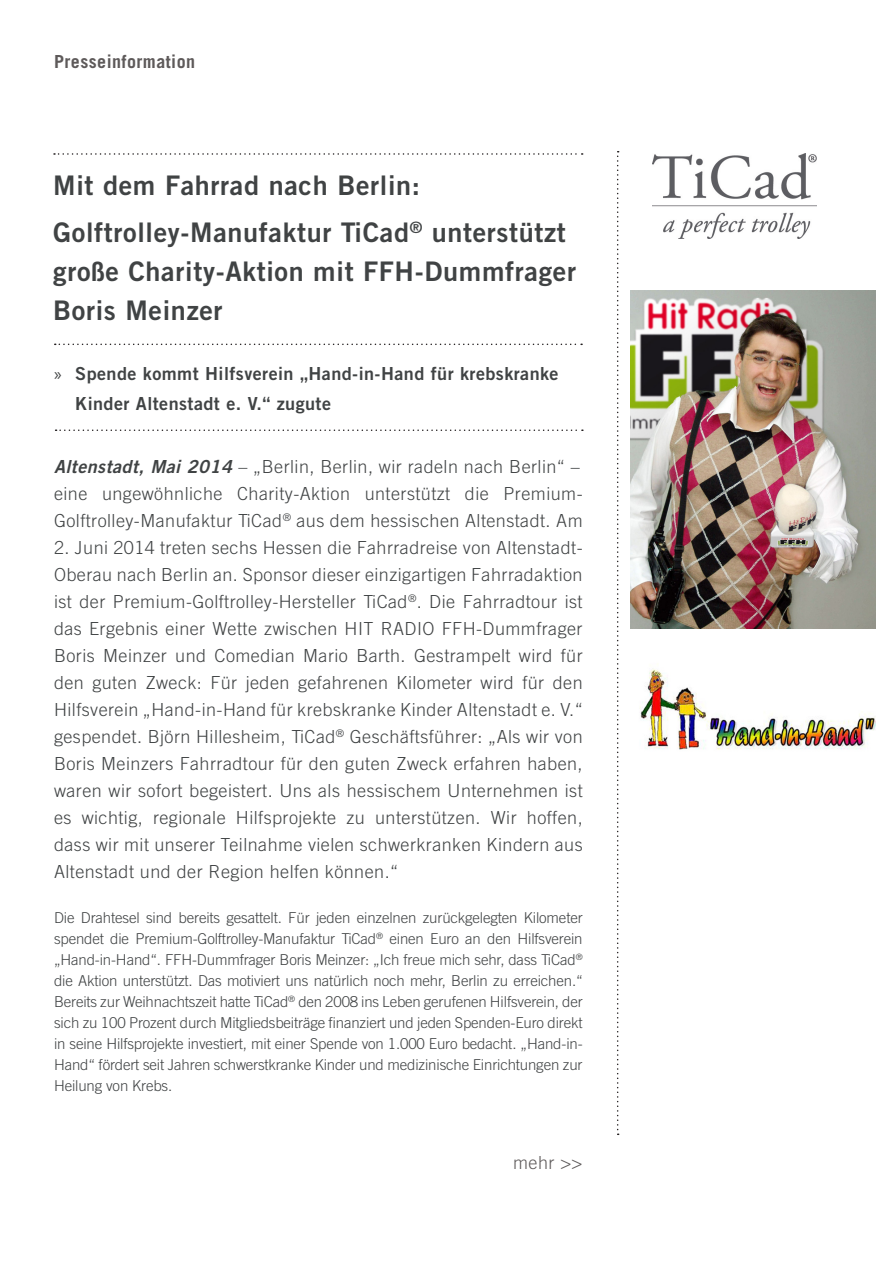
<style>
.page{position:relative;width:893px;height:1263px;background:#fff}
.page>*{position:absolute;margin:0;border:0;box-sizing:border-box;transform-origin:0 0}
.Liste{font:27px/39px "Trade Gothic LT Bold Two";letter-spacing:.025em;color:#404344}
.t1{font:300 18px/27px "Trade Gothic LT";letter-spacing:.025em;color:#404344}
.t2{font:18px/30px "Trade Gothic LT Bold Two";letter-spacing:.025em;color:#404344}
.t3{font:700 18px "Trade Gothic LT";letter-spacing:.025em;color:#5e5a5a}
.t4{font:300 18px "Trade Gothic LT";color:#5e5a5a}
.t5{font:300 15px/21px "Trade Gothic LT";letter-spacing:-.01em;color:#404344;text-align:justify}
.s1{font-family:"Myriad Pro"}
.s2{font-family:"Trade Gothic LT Bold Two";font-weight:400;font-style:italic}
</style>
<div class="page">
<svg style="left:54px;top:153px;width:529px;height:2px"></svg>
<svg style="left:55px;top:344px;width:527px;height:1px"></svg>
<svg style="left:617px;top:151px;width:2px;height:984px"></svg>
<img style="left:631px;top:290px;width:244px;height:339px">
<img style="left:653px;top:153px;width:164px;height:86px">
<img style="left:640px;top:669px;width:235px;height:81px">
<svg style="left:56px;top:429px;width:527px;height:2px"></svg>
<p class="t3" style="left:54px;top:50px;width:143px">Presseinformation</p>
<p class="Liste" style="left:53px;top:165px;width:368px">Mit dem Fahrrad nach Berlin:</p>
<p class="Liste" style="left:53px;top:213px;width:524px">Golftrolley-Manufaktur TiCad<sup>®</sup> unterstützt große Charity-Aktion mit FFH-Dummfrager<br>Boris Meinzer</p>
<p class="t2" style="left:75px;top:359px;width:485px;text-indent:-21px"><span class="s1">»</span> Spende kommt Hilfsverein „Hand-in-Hand für krebskranke<br>Kinder Altenstadt e. V.“ zugute</p>
<p class="t1" style="left:54px;top:453px;width:527px"><span class="s2">Altenstadt, Mai 2014</span> – „Berlin, Berlin, wir radeln nach Berlin“ –</p>
<p class="t1" style="left:54px;top:480px;width:530px">eine ungewöhnliche Charity-Aktion unterstützt die Premium-<br>Golftrolley-Manufaktur TiCad<sup>®</sup> aus dem hessischen Altenstadt. Am</p>
<p class="t1" style="left:54px;top:534px;width:530px;text-align:justify">2. Juni 2014 treten sechs Hessen die Fahrradreise von Altenstadt-Oberau nach Berlin an. Sponsor dieser einzigartigen Fahrradaktion ist der Premium-Golftrolley-Hersteller TiCad<sup>®</sup>. Die Fahrradtour ist das Ergebnis einer Wette zwischen HIT RADIO FFH-Dummfrager Boris Meinzer und Comedian Mario Barth. Gestrampelt wird für den guten Zweck: Für jeden gefahrenen Kilometer wird für den Hilfsverein „Hand-in-Hand für krebskranke Kinder Altenstadt e. V.“ gespendet. Björn Hillesheim, TiCad<sup>®</sup> Geschäftsführer: „Als wir von Boris Meinzers Fahrradtour für den guten Zweck erfahren haben, waren wir sofort begeistert. Uns als hessischem Unternehmen ist es wichtig, regionale Hilfsprojekte zu unterstützen. Wir hoffen, dass wir mit unserer Teilnahme vielen schwerkranken Kindern aus Altenstadt und der Region helfen können.“</p>
<p class="t5" style="left:54px;top:906px;width:530px">Die Drahtesel sind bereits gesattelt. Für jeden einzelnen zurückgelegten Kilometer spendet die Premium-Golftrolley-Manufaktur TiCad<sup>®</sup> einen Euro an den Hilfsverein „Hand-in-Hand“. FFH-Dummfrager Boris Meinzer: „Ich freue mich sehr, dass TiCad<sup>® </sup>die Aktion unterstützt. Das motiviert uns natürlich noch mehr, Berlin zu erreichen.“ Bereits zur Weihnachtszeit hatte TiCad<sup>®</sup> den 2008 ins Leben gerufenen Hilfsverein, der sich zu 100 Prozent durch Mitgliedsbeiträge finanziert und jeden Spenden-Euro direkt in seine Hilfsprojekte investiert, mit einer Spende von 1.000 Euro bedacht. „Hand-in-Hand“ fördert seit Jahren schwerstkranke Kinder und medizinische Einrichtungen zur Heilung von Krebs.</p>
<p class="t4" style="left:513px;top:1152px;width:71px">mehr &gt;&gt;</p>
</div>
